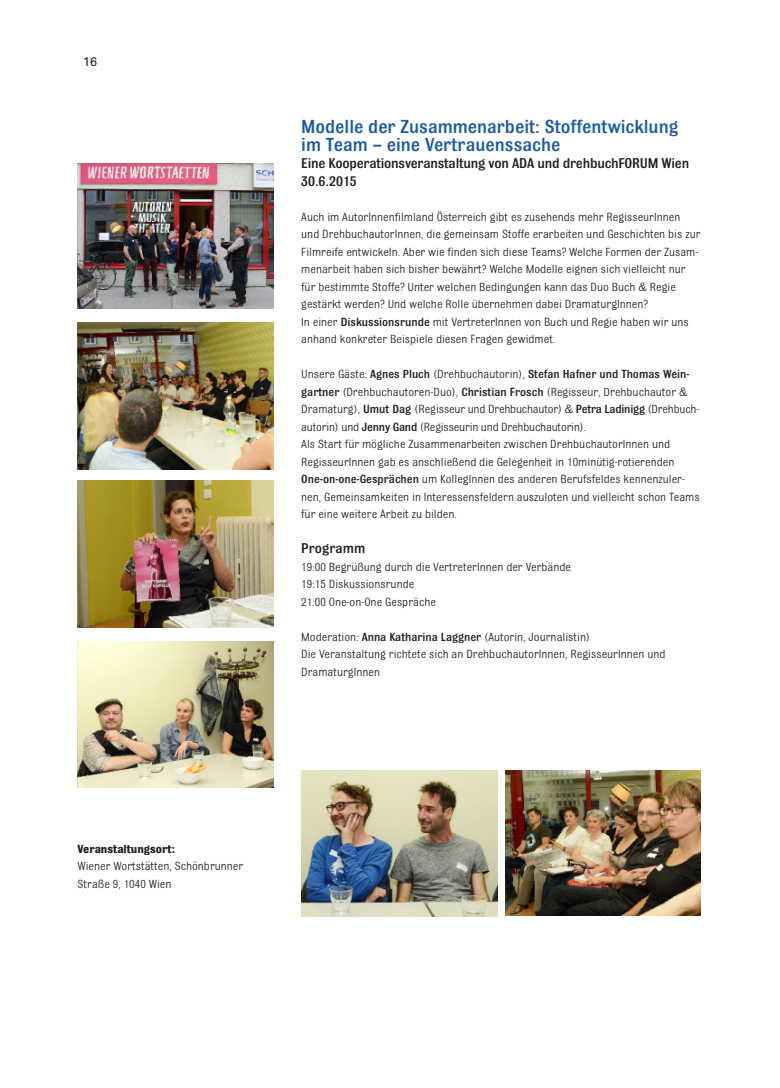
<style>
.page{position:relative;width:780px;height:1088px;background:#fff}
.page>*{position:absolute;margin:0;border:0;box-sizing:border-box;transform-origin:0 0}
.t1{font:500 20px/17.5px "Bulldog";color:#1b5aa9}
.t2{font:500 15px/17.5px "Bulldog";letter-spacing:-.015em;color:#231f20}
.t3{font:12.5px/17.5px "Bulldog";color:#231f20}
.t4{font:700 12.5px "Bulldog";color:#231f20}
.t5{font:500 12.5px "Univers CE";color:#231f20}
.s1{font-weight:500}
</style>
<div class="page">
<img style="left:78px;top:163px;width:195px;height:146px">
<img style="left:78px;top:322px;width:195px;height:147px">
<img style="left:78px;top:481px;width:195px;height:146px">
<img style="left:78px;top:641px;width:195px;height:147px">
<img style="left:301px;top:770px;width:196px;height:146px">
<img style="left:505px;top:770px;width:196px;height:146px">
<p class="t5" style="left:83px;top:57px;width:15px">16</p>
<h1 class="t1" style="left:301px;top:118px;width:378px">Modelle der Zusammenarbeit: Stoffentwicklung im Team – eine Vertrauenssache</h1>
<p class="t2" style="left:301px;top:154px;width:389px">Eine Kooperationsveranstaltung von ADA und drehbuchFORUM Wien<br>30.6.2015</p>
<p class="t3" style="left:301px;top:208px;width:401px">Auch im AutorInnenfilmland Österreich gibt es zusehends mehr RegisseurInnen und DrehbuchautorInnen, die gemeinsam Stoffe erarbeiten und Geschichten bis zur Filmreife entwickeln. Aber wie finden sich diese Teams? Welche Formen der Zusam&shy;menarbeit haben sich bisher bewährt? Welche Modelle eignen sich vielleicht nur für bestimmte Stoffe? Unter welchen Bedingungen kann das Duo Buch &amp; Regie gestärkt werden? Und welche Rolle übernehmen dabei DramaturgInnen?<br>In einer <span class="s1">Diskussionsrunde</span> mit VertreterInnen von Buch und Regie haben wir uns anhand konkreter Beispiele diesen Fragen gewidmet.</p>
<p class="t3" style="left:301px;top:365px;width:400px">Unsere Gäste: <span class="s1">Agnes Pluch</span> (Drehbuchautorin), <span class="s1">Stefan Hafner und Thomas Wein&shy;gartner</span> (Drehbuchautoren-Duo), <span class="s1">Christian Frosch</span> (Regisseur, Drehbuchautor &amp; Dramaturg), <span class="s1">Umut Dag</span> (Regisseur und Drehbuchautor) &amp; <span class="s1">Petra Ladinigg</span> (Drehbuch&shy;autorin) und <span class="s1">Jenny Gand</span> (Regisseurin und Drehbuchautorin).<br>Als Start für mögliche Zusammenarbeiten zwischen DrehbuchautorInnen und RegisseurInnen gab es anschließend die Gelegenheit in 10minütig-rotierenden <span class="s1">One-on-one-Gesprächen</span> um KollegInnen des anderen Berufsfeldes kennenzuler&shy;nen, Gemeinsamkeiten in Interessensfeldern auszuloten und vielleicht schon Teams für eine weitere Arbeit zu bilden.</p>
<p class="t2" style="left:301px;top:539px;width:66px">Programm</p>
<p class="t3" style="left:301px;top:558px;width:271px">19:00 Begrüßung durch die VertreterInnen der Verbände<br>19:15 Diskussionsrunde<br>21:00 One-on-One Gespräche</p>
<p class="t3" style="left:301px;top:628px;width:365px">Moderation: <span class="s1">Anna Katharina Laggner</span> (Autorin, Journalistin)<br>Die Veranstaltung richtete sich an DrehbuchautorInnen, RegisseurInnen und<br>DramaturgInnen</p>
<p class="t4" style="left:78px;top:841px;width:99px">Veranstaltungsort:</p>
<p class="t3" style="left:78px;top:857px;width:167px">Wiener Wortstätten, Schönbrunner<br>Straße 9, 1040 Wien</p>
</div>
